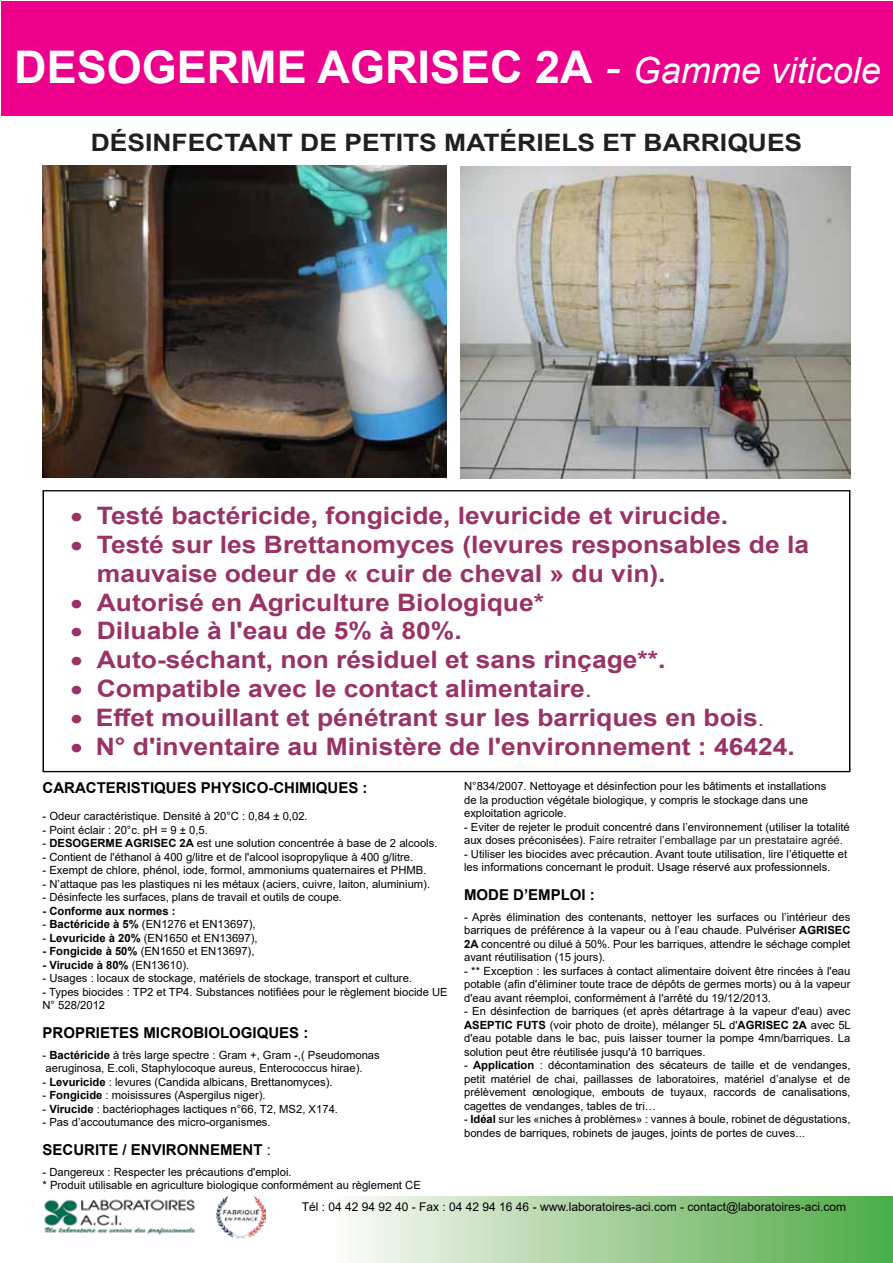
<style>
.page{position:relative;width:893px;height:1263px;background:#fff}
.page>*{position:absolute;margin:0;border:0;box-sizing:border-box;transform-origin:0 0}
.t1{font:700 45px "Arial";color:#fff}
.t2{font:700 24px/28.8px "Arial";color:#936;scale:1.1 1}
.t3{font:700 24px "Arial";color:#231f20;scale:1.1 1}
.t4{font:700 15px "Arial";color:#000}
.t5{font:12px "Arial";color:#000}
.t6{font:11.25px/13.5px "Arial";color:#000}
.t7{font:700 11.25px "Arial";color:#000}
.s1{font-weight:400;font-style:italic}
.s2{font-weight:400;font-style:italic;font-size:36px}
.s3{font-weight:400}
.s4{font-weight:400;font-size:21.3px}
.s5{font-weight:700}
.s6{color:#191919}
</style>
<div class="page">
<div style="left:1px;top:1px;width:892px;height:115px;background:#ec008c"></div>
<img style="left:461px;top:166px;width:389px;height:312px">
<svg style="left:216px;top:1196px;width:677px;height:67px"></svg>
<img style="left:44px;top:1199px;width:151px;height:36px">
<img style="left:43px;top:165px;width:403px;height:312px">
<img style="left:217px;top:1196px;width:48px;height:42px">
<h1 class="t1" style="left:14px;top:36px;width:868px">DESOGERME AGRISEC 2A <span class="s1">-</span> <span class="s2">Gamme viticole</span></h1>
<h2 class="t3" style="left:91px;top:126px;width:50px">Désinfectant</h2>
<h2 class="t3" style="left:300px;top:126px;width:55px">de petits</h2>
<h2 class="t3" style="left:444px;top:126px;width:18px">mat</h2>
<h2 class="t3" style="left:500px;top:126px;width:31px">ériels</h2>
<h2 class="t3" style="left:602px;top:126px;width:55px">et barriques</h2>
<h2 class="t2" style="left:70px;top:502px;width:600px">• Testé bactéricide, fongicide, levuricide et virucide.</h2>
<h2 class="t2" style="left:97px;top:530px;width:649px;text-indent:-26px">• Testé sur les Brettanomyces (levures responsables de la mauvaise odeur de « cuir de cheval » du vin).</h2>
<h2 class="t2" style="left:70px;top:588px;width:432px">• Autorisé en Agriculture Biologique*</h2>
<h2 class="t2" style="left:70px;top:617px;width:357px">• Diluable à l'eau de 5% à 80%.</h2>
<h2 class="t2" style="left:70px;top:645px;width:542px">• Auto-séchant, non résiduel et sans rinçage**.</h2>
<h2 class="t2" style="left:70px;top:674px;width:476px">• Compatible avec le contact alimentaire<span class="s3">.</span></h2>
<h2 class="t2" style="left:70px;top:703px;width:632px">• Effet mouillant et pénétrant sur les barriques en bois<span class="s4">.</span></h2>
<h2 class="t2" style="left:70px;top:732px;width:660px">• N° d'inventaire au Ministère de l'environnement : 46424.</h2>
<h3 class="t4" style="left:43px;top:777px;width:327px">CARACTERISTIQUES PHYSICO-CHIMIQUES :</h3>
<p class="t6" style="left:43px;top:810px;width:267px">- Odeur caractéristique. Densité à 20°C : 0,84 ± 0,02.</p>
<p class="t6" style="left:43px;top:823px;width:167px">- Point éclair : 20°c. pH = 9 ± 0,5.</p>
<p class="t6" style="left:43px;top:837px;width:396px">- <span class="s5">DESOGERME AGRISEC 2A</span> est une solution concentrée à base de 2 alcools.</p>
<p class="t6" style="left:43px;top:850px;width:372px">- Contient de l'éthanol à 400 g/litre et de l'alcool isopropylique à 400 g/litre.</p>
<p class="t6" style="left:43px;top:864px;width:385px">- Exempt de chlore, phénol, iode, formol, ammoniums quaternaires et PHMB.</p>
<p class="t6" style="left:43px;top:877px;width:389px">- N’attaque pas les plastiques ni les métaux (aciers, cuivre, laiton, aluminium).</p>
<p class="t6" style="left:43px;top:891px;width:301px">- Désinfecte les surfaces, plans de travail et outils de coupe.</p>
<p class="t7" style="left:43px;top:903px;width:135px">- Conforme aux normes :</p>
<p class="t6" style="left:43px;top:918px;width:215px">- <span class="s5">Bactéricide à 5%</span> (EN1276 et EN13697),</p>
<p class="t6" style="left:43px;top:931px;width:217px">- <span class="s5">Levuricide à 20%</span> (EN1650 et EN13697),</p>
<p class="t6" style="left:43px;top:945px;width:213px"><span class="s5">- Fongicide à 50%</span> (EN1650 et EN13697),</p>
<p class="t7" style="left:43px;top:957px;width:148px">- Virucide à 80% <span class="s3">(EN13610).</span></p>
<p class="t6" style="left:43px;top:972px;width:371px">- Usages : locaux de stockage, matériels de stockage, transport et culture.</p>
<p class="t6" style="left:43px;top:985px;width:407px">- Types biocides : TP2 et TP4. Substances notifiées pour le règlement biocide UE<br>N° 528/2012</p>
<h3 class="t4" style="left:43px;top:1022px;width:267px">PROPRIETES MICROBIOLOGIQUES :</h3>
<p class="t6" style="left:43px;top:1048px;width:339px">- <span class="s5">Bactéricide</span> à très large spectre : Gram +, Gram -,( Pseudomonas aeruginosa, E.coli, Staphylocoque aureus, Enterococcus hirae).</p>
<p class="t6" style="left:43px;top:1075px;width:292px">- <span class="s5">Levuricide</span> : levures (Candida albicans, Brettanomyces).</p>
<p class="t6" style="left:43px;top:1089px;width:225px">- <span class="s5">Fongicide</span> : moisissures (Aspergilus niger).</p>
<p class="t6" style="left:43px;top:1102px;width:297px">- <span class="s5">Virucide</span> : bactériophages lactiques n°66, T2, MS2, X174.</p>
<p class="t6" style="left:43px;top:1116px;width:230px">- Pas d’accoutumance des micro-organismes.</p>
<h3 class="t4" style="left:43px;top:1139px;width:230px">SECURITE / ENVIRONNEMENT <span class="s3">:</span></h3>
<p class="t6" style="left:43px;top:1165px;width:380px">- Dangereux : Respecter les précautions d'emploi.<br>* Produit utilisable en agriculture biologique conformément au règlement CE</p>
<p class="t6" style="left:464px;top:779px;width:364px">N°834/2007. Nettoyage et désinfection pour les bâtiments et installations de la production végétale biologique, y compris le stockage dans une exploitation agricole.</p>
<p class="t6" style="left:464px;top:820px;width:387px">- Eviter de rejeter le produit concentré dans l’environnement (utiliser la totalité aux doses préconisées). <span class="s6">Faire retraiter l’emballage par un prestataire agréé.</span></p>
<p class="t6" style="left:464px;top:847px;width:385px">- Utiliser les biocides avec précaution. Avant toute utilisation, lire l’étiquette et les informations concernant le produit. Usage réservé aux professionnels.</p>
<h3 class="t4" style="left:464px;top:884px;width:132px">MODE D’EMPLOI :</h3>
<p class="t6" style="left:464px;top:910px;width:388px;text-align:justify">- Après élimination des contenants, nettoyer les surfaces ou l’intérieur des barriques de préférence à la vapeur ou à l’eau chaude. Pulvériser <span class="s5">AGRISEC 2A</span> concentré ou dilué à 50%. Pour les barriques, attendre le séchage complet avant réutilisation (15 jours).</p>
<p class="t6" style="left:464px;top:964px;width:388px;text-align:justify">- ** Exception : les surfaces à contact alimentaire doivent être rincées à l'eau potable (afin d'éliminer toute trace de dépôts de germes morts) ou à la vapeur d'eau avant réemploi, conformément à l'arrêté du 19/12/2013.</p>
<p class="t6" style="left:464px;top:1004px;width:388px;text-align:justify">- En désinfection de barriques (et après détartrage à la vapeur d'eau) avec <span class="s5">ASEPTIC FUTS</span> (voir photo de droite), mélanger 5L d'<span class="s5">AGRISEC 2A</span> avec 5L d'eau potable dans le bac, puis laisser tourner la pompe 4mn/barriques. La solution peut être réutilisée jusqu'à 10 barriques.</p>
<p class="t6" style="left:464px;top:1058px;width:388px;text-align:justify">- <span class="s5">Application</span> : décontamination des sécateurs de taille et de vendanges, petit matériel de chai, paillasses de laboratoires, matériel d’analyse et de prélèvement œnologique, embouts de tuyaux, raccords de canalisations, cagettes de vendanges, tables de tri…</p>
<p class="t6" style="left:464px;top:1112px;width:388px">- <span class="s5">Idéal</span> sur les «niches à problèmes» : vannes à boule, robinet de dégustations, bondes de barriques, robinets de jauges, joints de portes de cuves...</p>
<p class="t5" style="left:302px;top:1198px;width:546px">Tél : 04 42 94 92 40 - Fax : 04 42 94 16 46 - www.laboratoires-aci.com - contact@laboratoires-aci.com</p>
</div>
